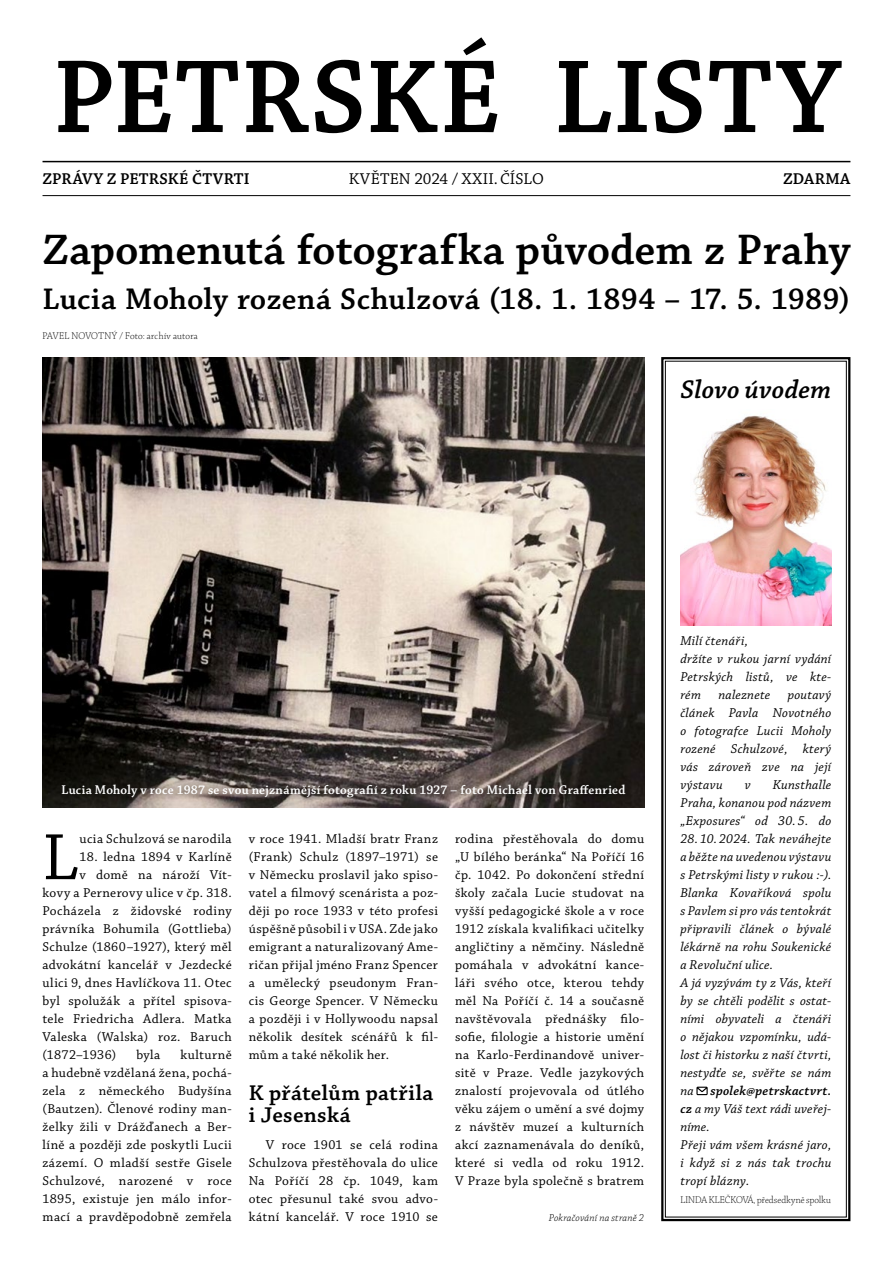
<style>
.page{position:relative;width:893px;height:1263px;background:#fff}
.page>*{position:absolute;margin:0;border:0;box-sizing:border-box;transform-origin:0 0}
.t1{font:600 109.5px "Chaparral Pro";letter-spacing:.02em;color:#000}
.t2{font:68.85px "Chaparral Pro";color:#000}
.t3{font:600 45px "Chaparral Pro";color:#000}
.t4{font:600 31.5px "Chaparral Pro";letter-spacing:.01em;color:#000}
.t5{font:italic 600 27px "Chaparral Pro";letter-spacing:.005em;color:#000}
.t6{font:600 22.5px/22.5px "Chaparral Pro";letter-spacing:.015em;color:#000}
.t7{font:600 16.5px "Chaparral Pro";letter-spacing:.025em;color:#000}
.t8{font:16.5px "Chaparral Pro";letter-spacing:.01em;color:#000}
.t9{font:13.5px/18px "Chaparral Pro";letter-spacing:.03em;color:#000;text-align:justify}
.t10{font:italic 13.5px/18px "Chaparral Pro";letter-spacing:.02em;color:#000}
.t11{font:13.5px "Chaparral Pro Semibold Subh";letter-spacing:.02em;color:#fff}
.t12{font:10.5px "Chaparral Pro Light Disp";letter-spacing:.02em;color:#000}
.t13{font:italic 300 10.5px "Chaparral Pro";letter-spacing:.015em;color:#000}
.s1{font-weight:600}
</style>
<div class="page">
<svg style="left:661px;top:357px;width:190px;height:865px"></svg>
<div style="left:665px;top:361px;width:182px;height:856px;border:1px solid #000"></div>
<svg style="left:696px;top:1087px;width:12px;height:8px"></svg>
<img style="left:43px;top:357px;width:601px;height:450px">
<div style="left:54px;top:777px;width:579px;height:29px;background:#000;opacity:.75"></div>
<img style="left:680px;top:409px;width:151px;height:216px">
<hr style="left:43px;top:161px;width:807px;height:1px;background:#000">
<hr style="left:43px;top:195px;width:807px;height:1px;background:#000">
<h1 class="t1" style="left:52px;top:35px;width:790px">Petrské listy</h1>
<p class="t7" style="left:43px;top:170px;width:209px">Zprávy z Petrské čtvrti</p>
<p class="t8" style="left:349px;top:170px;width:177px">květen 2024 / XXII. číslo</p>
<p class="t7" style="left:783px;top:170px;width:69px">zdarma</p>
<h3 class="t3" style="left:43px;top:224px;width:810px">Zapomenutá fotografka původem z Prahy</h3>
<h3 class="t4" style="left:43px;top:281px;width:809px">Lucia Moholy rozená Schulzová (18. 1. 1894 – 17. 5. 1989)</h3>
<p class="t12" style="left:43px;top:330px;width:157px">Pavel Novotný / Foto: archív autora</p>
<h3 class="t5" style="left:680px;top:374px;width:152px">Slovo úvodem</h3>
<p class="t11" style="left:62px;top:783px;width:565px">Lucia Moholy v roce 1987 se svou nejznámější fotografií z roku 1927 – foto Michael von Graffenried</p>
<h2 class="t2" style="left:43px;top:819px;width:38px">L</h2>
<p class="t9" style="left:80px;top:830px;width:154px">ucia Schulzová se narodila</p>
<p class="t9" style="left:80px;top:848px;width:154px">18. ledna 1894 v Karlíně</p>
<p class="t9" style="left:80px;top:866px;width:154px">v domě na nároží Vít-</p>
<p class="t9" style="left:43px;top:884px;width:191px">kovy a Pernerovy ulice v čp. 318.</p>
<p class="t9" style="left:43px;top:902px;width:191px">Pocházela z židovské rodiny</p>
<p class="t9" style="left:43px;top:920px;width:191px">právníka Bohumila (Gottlieba)</p>
<p class="t9" style="left:43px;top:938px;width:191px">Schulze (1860–1927), který měl</p>
<p class="t9" style="left:43px;top:956px;width:191px">advokátní kancelář v Jezdecké</p>
<p class="t9" style="left:43px;top:974px;width:191px">ulici 9, dnes Havlíčkova 11. Otec</p>
<p class="t9" style="left:43px;top:992px;width:191px">byl spolužák a přítel spisova-</p>
<p class="t9" style="left:43px;top:1010px;width:191px">tele Friedricha Adlera. Matka</p>
<p class="t9" style="left:43px;top:1028px;width:191px">Valeska (Walska) roz. Baruch</p>
<p class="t9" style="left:43px;top:1046px;width:75px">(1872–1936)</p>
<p class="t9" style="left:136px;top:1046px;width:26px">byla</p>
<p class="t9" style="left:43px;top:1046px;width:191px;text-indent:138px">kulturně a hudebně vzdělaná žena, pochá&shy;zela z německého Budyšína (Bautzen). Členové rodiny man&shy;želky žili v Drážďanech a Ber&shy;líně a později zde poskytli Lucii zázemí. O mladší sestře Gisele Schulzové, narozené v roce 1895, existuje jen málo infor&shy;mací a pravděpodobně zemřela</p>
<p class="t9" style="left:249px;top:830px;width:191px">v roce 1941. Mladší bratr Franz (Frank) Schulz (1897–1971) se v Německu proslavil jako spiso&shy;vatel a filmový scenárista a poz&shy;ději po roce 1933 v této profesi úspěšně působil i v USA. Zde jako emigrant a naturalizovaný Ame&shy;ričan přijal jméno Franz Spencer a umělecký pseudonym Fran&shy;cis George Spencer. V Německu a později i v Hollywoodu napsal několik desítek scénářů k fil&shy;mům a také několik her.</p>
<h3 class="t6" style="left:249px;top:1082px;width:186px">K přátelům patřila i Jesenská</h3>
<p class="t9" style="left:249px;top:1136px;width:191px;text-indent:17px">V roce 1901 se celá rodina Schulzova přestěhovala do ulice Na Poříčí 28 čp. 1049, kam otec přesunul také svou advo&shy;kátní kancelář. V roce 1910 se</p>
<p class="t9" style="left:455px;top:830px;width:191px">rodina přestěhovala do domu „U bílého beránka“ Na Poříčí 16 čp. 1042. Po dokončení střední školy začala Lucie studovat na vyšší pedagogické škole a v roce 1912 získala kvalifikaci učitelky angličtiny a němčiny. Následně pomáhala v advokátní kance&shy;láři svého otce, kterou tehdy měl Na Poříčí č. 14 a současně navštěvovala přednášky filo&shy;sofie, filologie a historie umění na Karlo-Ferdinandově univer&shy;sitě v Praze. Vedle jazykových znalostí projevovala od útlého věku zájem o umění a své dojmy z návštěv muzeí a kulturních akcí zaznamenávala do deníků, které si vedla od roku 1912.<br>V Praze byla společně s bratrem</p>
<p class="t13" style="left:549px;top:1212px;width:97px">Pokračování na straně 2</p>
<p class="t10" style="left:680px;top:632px;width:152px">Milí čtenáři,<br>držíte v rukou jarní vydání<br>Petrských listů, ve kte&shy;rém</p>
<p class="t10" style="left:718px;top:686px;width:53px">naleznete</p>
<p class="t10" style="left:680px;top:686px;width:152px;text-align:justify;text-indent:107px">poutavý článek Pavla Novotného o fotografce Lucii Moholy rozené Schulzové, který vás zároveň zve na její výstavu</p>
<p class="t10" style="left:680px;top:776px;width:152px;text-align:justify;text-indent:92px">Kunsthalle Praha, konanou pod názvem „Exposures“ od 30. 5. do</p>
<p class="t10" style="left:680px;top:830px;width:152px">28. 10. 2024. Tak neváhejte a běžte na uvedenou výstavu s Petrskými listy v rukou :-).<br>Blanka Kovaříková spolu s Pavlem si pro vás tentokrát připravili článek o bývalé lékárně na rohu Soukenické a Revoluční ulice.<br>A já vyzývám ty z Vás, kteří by se chtěli podělit s ostat&shy;ními obyvateli a čtenáři o nějakou vzpomínku, udá&shy;lost či historku z naší čtvrti, nestydťe se, svěřte se nám na <span class="s1">spolek@petrskactvrt. cz</span> a my Váš text rádi uveřej&shy;níme.<br>Přeji vám všem krásné jaro, i když si z nás tak trochu tropí blázny.</p>
<p class="t12" style="left:680px;top:1194px;width:152px">LINDA KLEČKOVÁ, předsedkyně spolku</p>
<p class="t10" style="left:745px;top:776px;width:8px">v</p>
</div>
